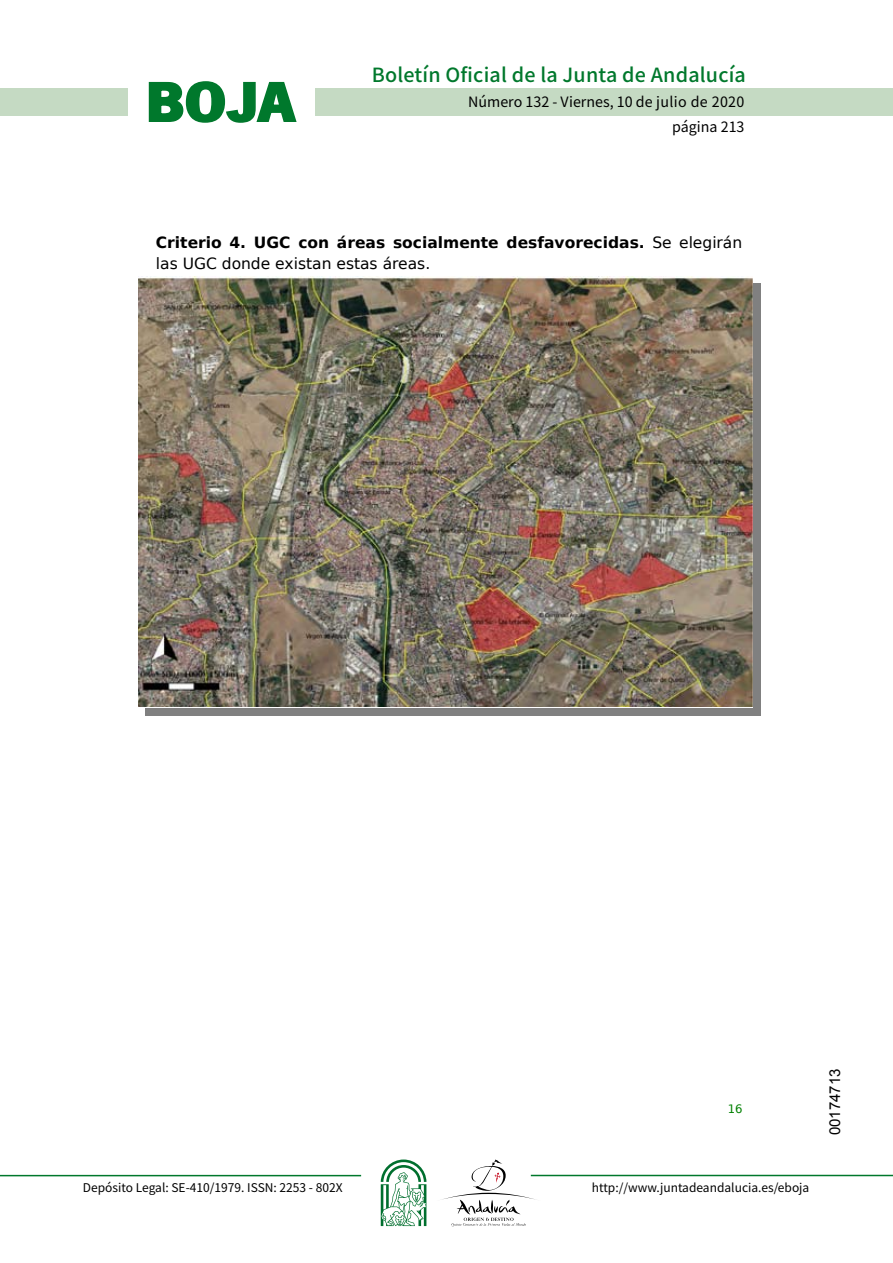
<style>
.page{position:relative;width:893px;height:1263px;background:#fff}
.page>*{position:absolute;margin:0;border:0;box-sizing:border-box;transform-origin:0 0}
.t1{font:700 57.75px "News Got T";color:#00782c;scale:1.14 1}
.t2{font:500 19.5px "Noto Sans HK";letter-spacing:.01em;color:#00782c}
.t3{font:700 15.45px/20.9px "DejaVu Sans";color:#000}
.t4{font:15px "Arial";color:#000}
.t5{font:14.25px/24.5px "Noto Sans HK";color:#000;text-align:right}
.t6{font:12px "Noto Sans HK";color:#000}
.t7{font:11.7px "DejaVu Sans";color:#008000}
.s1{font-weight:400}
</style>
<div class="page">
<div style="left:315px;top:88px;width:577px;height:28px;background:#c5dac3"></div>
<div style="left:0;top:88px;width:128px;height:28px;background:#c5dac3"></div>
<hr style="left:0;top:1175px;width:361px;height:1px;background:#00782c">
<hr style="left:531px;top:1175px;width:361px;height:1px;background:#00782c">
<svg style="left:148px;top:81px;width:149px;height:42px"></svg>
<svg style="left:442px;top:1159px;width:100px;height:67px"></svg>
<svg style="left:381px;top:1160px;width:45px;height:66px"></svg>
<div style="left:145px;top:708px;width:615px;height:8px;background:#808080"></div>
<div style="left:753px;top:283px;width:7px;height:425px;background:#808080"></div>
<img style="left:139px;top:277px;width:613px;height:430px">
<h1 class="t1" style="left:145px;top:68px;width:133px">BOJA</h1>
<p class="t2" style="left:372px;top:64px;width:375px">Boletín Oficial de la Junta de Andalucía</p>
<p class="t5" style="left:468px;top:90px;width:278px">Número 132 - Viernes, 10 de julio de 2020 página 213</p>
<p class="t3" style="left:156px;top:232px;width:588px">Criterio 4. UGC con árecs sociclmente desfcvorecidcs. <span class="s1">Se elegirán las UGC donde existan estas áreas.</span></p>
<p class="t7" style="left:727px;top:1102px;width:16px">16</p>
<p class="t6" style="left:83px;top:1181px;width:261px">Depósito Legal: SE-410/1979. ISSN: 2253 - 802X</p>
<p class="t6" style="left:592px;top:1181px;width:219px">http://www.juntadeandalucia.es/eboja</p>
<p class="t4" style="left:825px;top:1135px;width:68px;rotate:-90deg">00174713</p>
</div>
